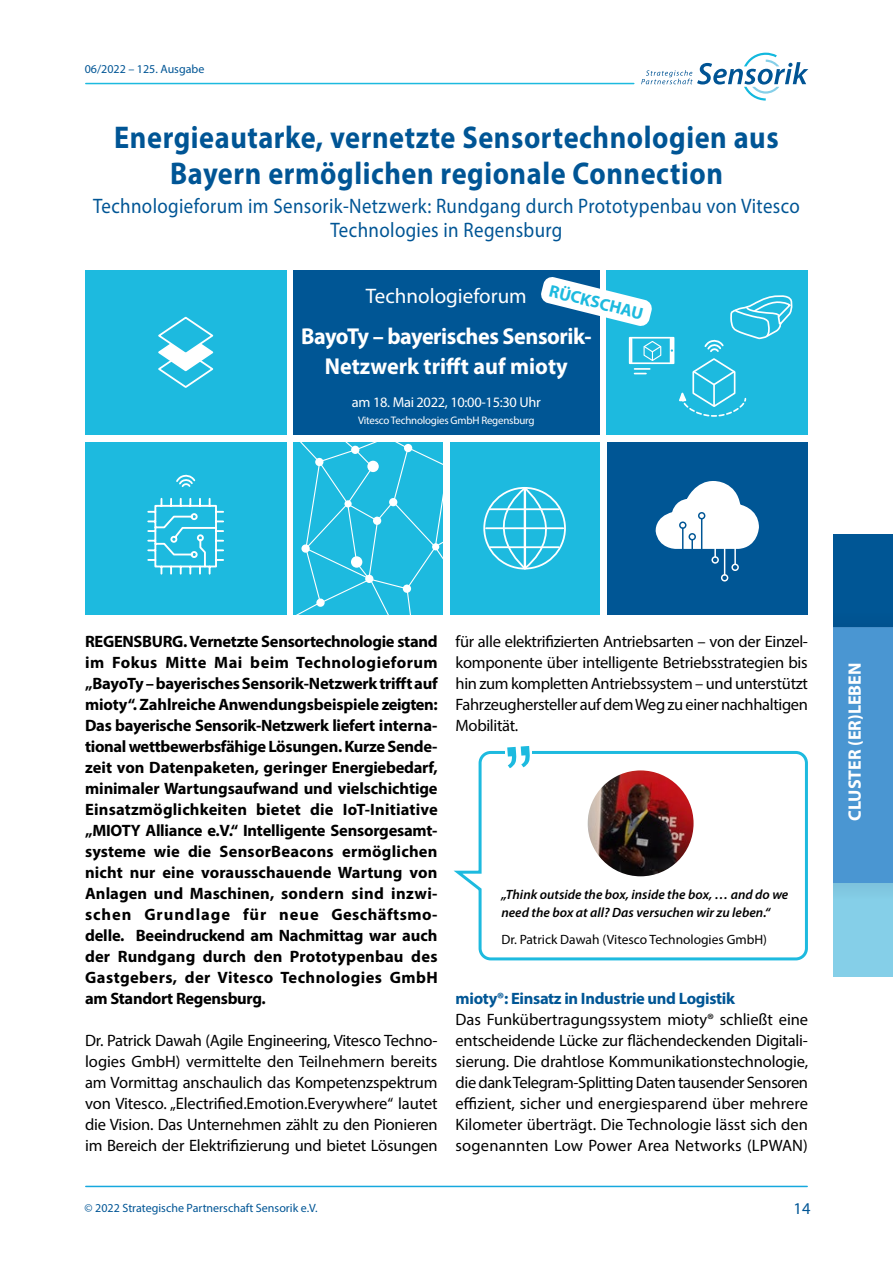
<style>
.page{position:relative;width:893px;height:1263px;background:#fff}
.page>*{position:absolute;margin:0;border:0;box-sizing:border-box;transform-origin:0 0}
.t1{font:700 31.5px/36px "Myriad Pro";letter-spacing:.02em;color:#005595;text-align:center;scale:.9 1}
.t2{font:700 23.1px/30.3px "Myriad Pro";letter-spacing:-.02em;color:#fff;text-align:center;scale:.96 1}
.t3{font:21px/24.2px "Myriad Pro";letter-spacing:.02em;color:#005595;text-align:center;scale:.9 1}
.t4{font:21px "Myriad Pro";color:#fff}
.t5{font:700 18px "Myriad Pro";color:#fff}
.t6{font:700 17.1px "Myriad Pro";color:#1dbadf}
.t7{font:16.5px/21px "Myriad Pro";letter-spacing:-.01em;color:#000;text-align:justify}
.t8{font:700 16.5px/21px "Myriad Pro";letter-spacing:.02em;color:#000;text-align:justify}
.t9{font:700 16.5px "Myriad Pro";letter-spacing:-.02em;color:#005695}
.t10{font:16.5px "Myriad Pro";color:#005595}
.t11{font:14.4px "Myriad Pro";letter-spacing:-.02em;color:#fff}
.t12{font:italic 600 13.5px/18px "Myriad Pro";color:#000}
.t13{font:13.5px "Myriad Pro";color:#000}
.t14{font:12px "Myriad Pro";color:#005595}
.t15{font:10.95px "Myriad Pro";letter-spacing:-.02em;color:#fff}
</style>
<div class="page">
<hr style="left:86px;top:1186px;width:721px;height:1px;background:#16a8de">
<hr style="left:86px;top:83px;width:548px;height:1px;background:#1dbadf">
<svg style="left:641px;top:53px;width:167px;height:48px"></svg>
<svg style="left:453px;top:751px;width:355px;height:210px"></svg>
<div style="left:505px;top:742px;width:27px;height:31px;background:#fff"></div>
<svg style="left:507px;top:746px;width:23px;height:22px"></svg>
<img style="left:588px;top:770px;width:105px;height:106px;border-radius:53px">
<div style="left:293px;top:270px;width:306px;height:164px;background:#005695"></div>
<div style="left:450px;top:442px;width:149px;height:172px;background:#1dbadf"></div>
<div style="left:85px;top:270px;width:201px;height:164px;background:#1dbadf"></div>
<div style="left:607px;top:270px;width:201px;height:164px;background:#1dbadf"></div>
<div style="left:607px;top:442px;width:201px;height:172px;background:#005695"></div>
<div style="left:85px;top:442px;width:201px;height:172px;background:#1dbadf"></div>
<svg style="left:483px;top:487px;width:83px;height:83px"></svg>
<svg style="left:655px;top:481px;width:104px;height:69px"></svg>
<hr style="left:701px;top:519px;width:1px;height:34px;background:#005695">
<div style="left:698px;top:512px;width:7px;height:7px;border:1px solid #005695;border-radius:50%"></div>
<hr style="left:724px;top:541px;width:1px;height:34px;background:#fff">
<div style="left:721px;top:574px;width:7px;height:7px;border:1px solid #fff;border-radius:50%"></div>
<hr style="left:714px;top:523px;width:2px;height:34px;background:#fff">
<div style="left:711px;top:556px;width:8px;height:8px;border:1px solid #fff;border-radius:50%"></div>
<hr style="left:734px;top:530px;width:2px;height:34px;background:#fff">
<div style="left:731px;top:564px;width:8px;height:7px;border:1px solid #fff;border-radius:50%"></div>
<hr style="left:691px;top:540px;width:2px;height:34px;background:#005695">
<div style="left:688px;top:533px;width:8px;height:7px;border:1px solid #005695;border-radius:50%"></div>
<hr style="left:682px;top:528px;width:1px;height:34px;background:#005695">
<div style="left:679px;top:521px;width:7px;height:8px;border:1px solid #005695;border-radius:50%"></div>
<svg style="left:158px;top:316px;width:56px;height:72px"></svg>
<svg style="left:176px;top:474px;width:20px;height:13px"></svg>
<svg style="left:147px;top:497px;width:77px;height:78px"></svg>
<svg style="left:643px;top:341px;width:19px;height:20px"></svg>
<div style="left:629px;top:337px;width:45px;height:27px;border:2px solid #fff"></div>
<hr style="left:630px;top:339px;width:2px;height:23px;background:#fff">
<hr style="left:670px;top:339px;width:2px;height:23px;background:#fff">
<svg style="left:671px;top:295px;width:122px;height:122px"></svg>
<svg style="left:635px;top:368px;width:15px;height:6px"></svg>
<svg style="left:294px;top:434px;width:172px;height:181px"></svg>
<svg style="left:541px;top:276px;width:111px;height:51px"></svg>
<div style="left:833px;top:628px;width:60px;height:255px;background:#4a96d2"></div>
<div style="left:833px;top:534px;width:60px;height:94px;background:#005695"></div>
<div style="left:833px;top:883px;width:60px;height:93px;background:#85cfe8"></div>
<p class="t14" style="left:85px;top:62px;width:121px">06/2022 – 125. Ausgabe</p>
<h1 class="t1" style="left:114px;top:118px;width:740px">Energieautarke, vernetzte Sensortechnologien aus<br>Bayern ermöglichen regionale Connection</h1>
<p class="t3" style="left:93px;top:193px;width:787px">Technologieforum im Sensorik-Netzwerk: Rundgang durch Prototypenbau von Vitesco<br>Technologies in Regensburg</p>
<p class="t6" style="left:552px;top:280px;width:98px;rotate:14deg">RÜCKSCHAU</p>
<p class="t4" style="left:366px;top:283px;width:162px">Technologieforum</p>
<h2 class="t2" style="left:301px;top:320px;width:304px">BayoTy – bayerisches Sensorik-<br>Netzwerk trifft auf mioty</h2>
<p class="t11" style="left:352px;top:393px;width:190px">am 18. Mai 2022, 10:00-15:30 Uhr</p>
<p class="t15" style="left:358px;top:414px;width:178px">Vitesco Technologies GmbH Regensburg</p>
<p class="t8" style="left:85px;top:630px;width:354px">REGENSBURG. Vernetzte Sensortechnologie stand im Fokus Mitte Mai beim Technologieforum „BayoTy – bayerisches Sensorik-Netzwerk trifft auf mioty“. Zahlreiche Anwendungsbeispiele zeigten:<br>Das bayerische Sensorik-Netzwerk liefert interna&shy;tional wettbewerbsfähige Lösungen. Kurze Sende&shy;zeit von Datenpaketen, geringer Energiebedarf, minimaler Wartungsaufwand und vielschichtige Einsatzmöglichkeiten bietet die IoT-Initiative „MIOTY Alliance e.V.“ Intelligente Sensorgesamt&shy;systeme wie die SensorBeacons ermöglichen nicht nur eine vorausschauende Wartung von Anlagen und Maschinen, sondern sind inzwi&shy;schen Grundlage für neue Geschäftsmo&shy;delle. Beeindruckend am Nachmittag war auch der Rundgang durch den Prototypenbau des Gastgebers, der Vitesco Technologies GmbH am Standort Regensburg.</p>
<p class="t7" style="left:85px;top:1030px;width:354px">Dr. Patrick Dawah (Agile Engineering, Vitesco Techno&shy;logies GmbH) vermittelte den Teilnehmern bereits am Vormittag anschaulich das Kompetenzspektrum von Vitesco. „Electrified.Emotion.Everywhere“ lautet die Vision. Das Unternehmen zählt zu den Pionieren im Bereich der Elektrifizierung und bietet Lösungen</p>
<p class="t7" style="left:456px;top:631px;width:354px">für alle elektrifizierten Antriebsarten – von der Einzel&shy;komponente über intelligente Betriebsstrategien bis hin zum kompletten Antriebssystem – und unterstützt Fahrzeughersteller auf dem Weg zu einer nachhaltigen Mobilität.</p>
<p class="t12" style="left:501px;top:885px;width:289px">„Think outside the box, inside the box, … and do we need the box at all? Das versuchen wir zu leben.“</p>
<p class="t13" style="left:501px;top:931px;width:267px">Dr. Patrick Dawah (Vitesco Technologies GmbH)</p>
<p class="t9" style="left:456px;top:988px;width:281px">mioty®: Einsatz in Industrie und Logistik</p>
<p class="t7" style="left:456px;top:1009px;width:354px">Das Funkübertragungssystem mioty® schließt eine entscheidende Lücke zur flächendeckenden Digitali&shy;sierung. Die drahtlose Kommunikationstechnologie, die dank Telegram-Splitting Daten tausender Sensoren effizient, sicher und energiesparend über mehrere Kilometer überträgt. Die Technologie lässt sich den sogenannten Low Power Area Networks (LPWAN)</p>
<p class="t14" style="left:85px;top:1201px;width:235px">© 2022 Strategische Partnerschaft Sensorik e.V.</p>
<p class="t10" style="left:793px;top:1198px;width:18px">14</p>
<p class="t5" style="left:843px;top:821px;width:160px;rotate:-90deg">CLUSTER (ER)LEBEN</p>
</div>
